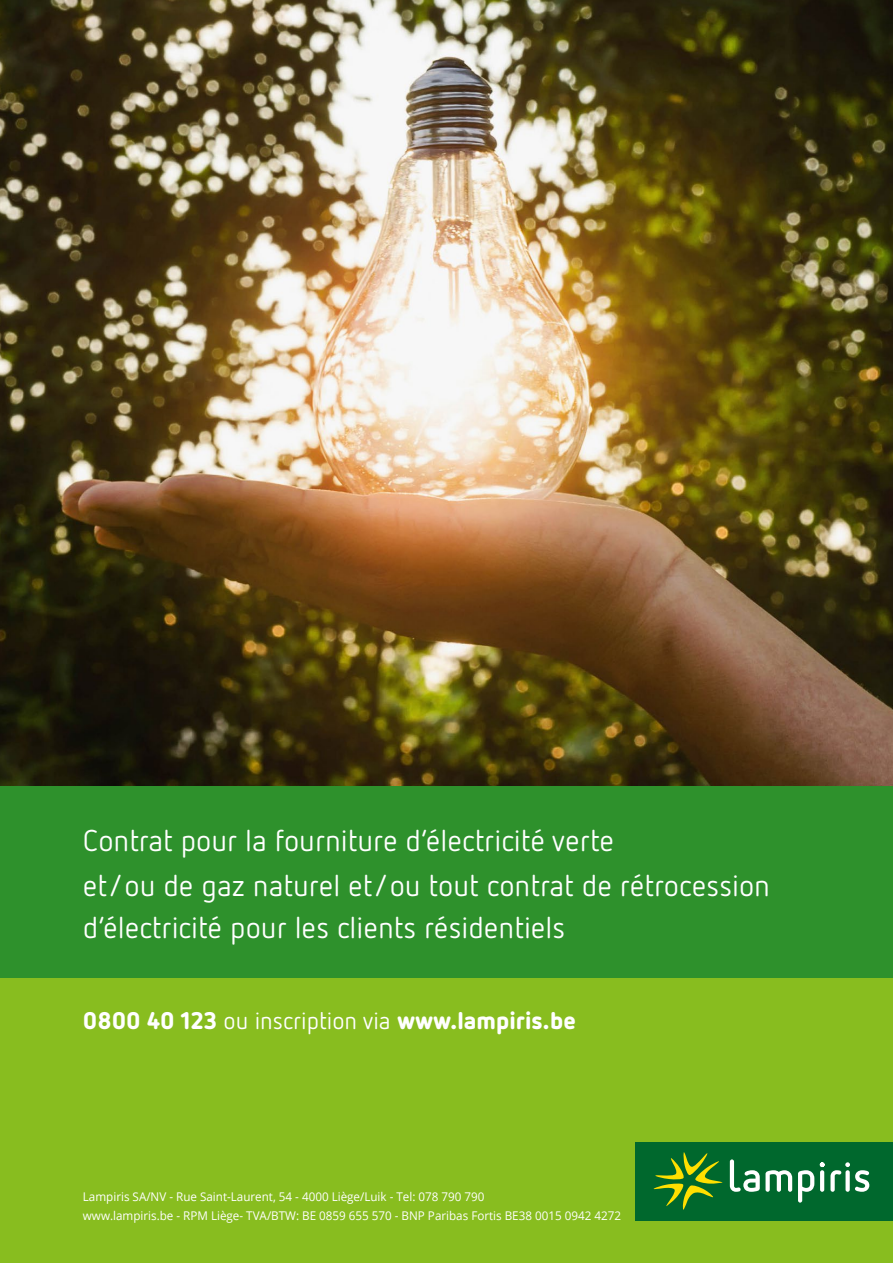
<style>
.page{position:relative;width:893px;height:1263px;background:#88bd1f}
.page>*{position:absolute;margin:0;border:0;box-sizing:border-box;transform-origin:0 0}
.t1{font:30px/45px "Netto OT";color:#fff}
.t2{font:900 24px "Netto OT";color:#fff}
.t3{font:12px/19.5px "Open Sans";color:#fff}
.s1{font-weight:400}
</style>
<div class="page">
<img style="left:0;top:0;width:893px;height:787px">
<div style="left:0;top:787px;width:893px;height:191px;background:#2e912c"></div>
<div style="left:636px;top:1141px;width:255px;height:79px;background:#00682d"></div>
<svg style="left:653px;top:1152px;width:70px;height:58px"></svg>
<svg style="left:798px;top:1170px;width:16px;height:32px"></svg>
<svg style="left:820px;top:1162px;width:4px;height:30px"></svg>
<svg style="left:830px;top:1162px;width:39px;height:30px"></svg>
<svg style="left:730px;top:1159px;width:62px;height:33px"></svg>
<h1 class="t1" style="left:83px;top:817px;width:689px">Contrat pour la fourniture d’électricité verte<br>et/ou de gaz naturel et/ou tout contrat de rétrocession</h1>
<h1 class="t1" style="left:83px;top:904px;width:484px">d’électricité pour les clients résidentiels</h1>
<h2 class="t2" style="left:83px;top:1005px;width:495px">0800 40 123 <span class="s1">ou inscription via</span> www.lampiris.be</h2>
<p class="t3" style="left:83px;top:1186px;width:540px">Lampiris SA/NV - Rue Saint-Laurent, 54 - 4000 Liège/Luik - Tel: 078 790 790<br>www.lampiris.be - RPM Liège- TVA/BTW: BE 0859 655 570 - BNP Paribas Fortis BE38 0015 0942 4272</p>
</div>
